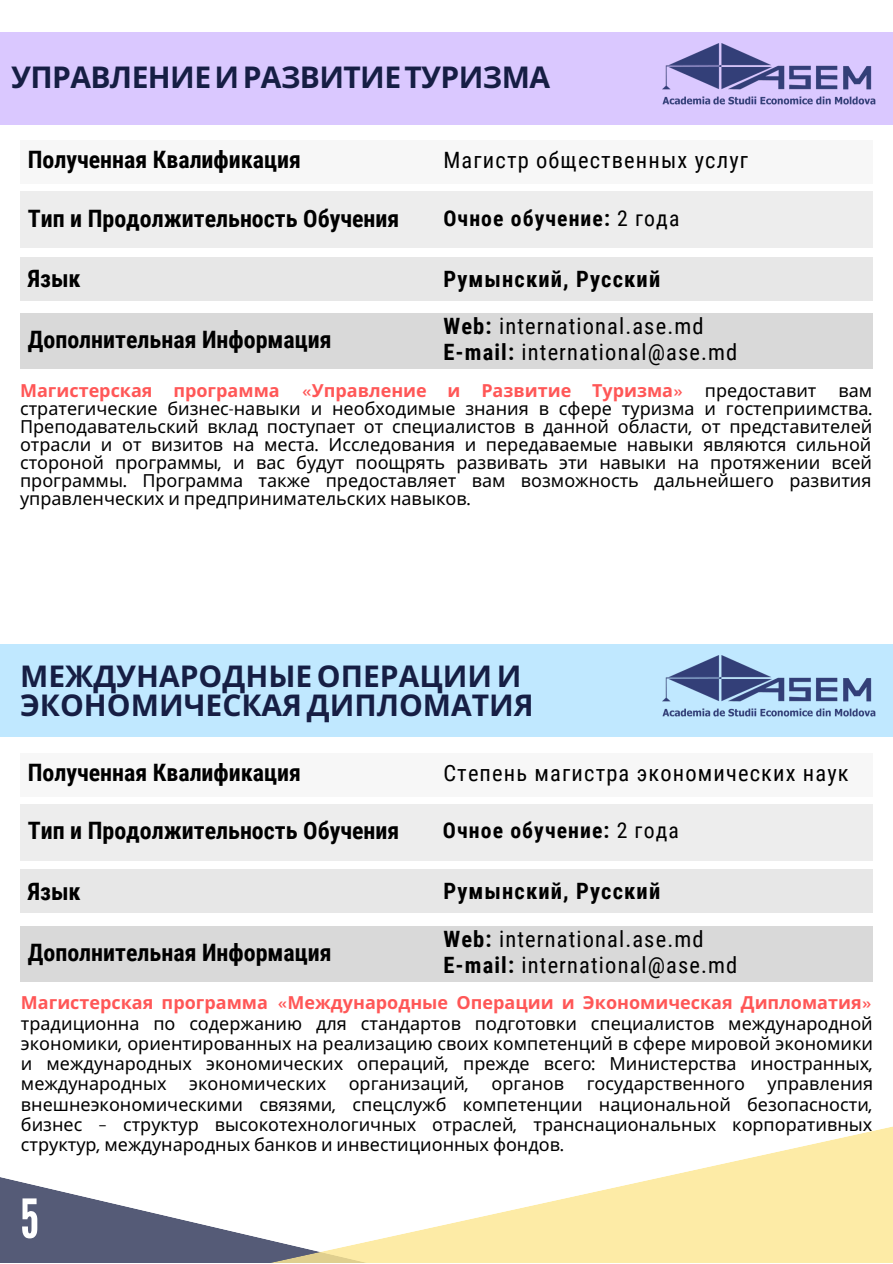
<style>
.page{position:relative;width:893px;height:1264px;background:#fff}
.page>*{position:absolute;margin:0;border:0;box-sizing:border-box;transform-origin:0 0}
.t1{font:53.85px "League Gothic";color:#fff}
.t2{font:700 30px/29.2px "Noto Sans";color:#161e44}
.t3{font:700 30px "Noto Sans";letter-spacing:-.02em;color:#161e44}
.t4{font:700 24px "Roboto Condensed";color:#000}
.t5{font:22.5px "Roboto Condensed";letter-spacing:.05em;color:#000}
.t6{font:700 22.5px "Roboto Condensed";letter-spacing:.05em;color:#000}
.t7{font:700 21.75px "Roboto Condensed";letter-spacing:.05em;color:#000}
.t8{font:18px/20.2px "Noto Sans";color:#000;text-align:justify}
.s1{font-weight:400}
.s2{font-weight:700}
.s3{font-weight:700;color:#ff5757}
.s4{font-family:"Aileron";font-weight:700;color:#ff5757}
.s5{font-family:"Aileron"}
</style>
<div class="page">
<div style="left:20px;top:140px;width:852px;height:44px;background:#f7f7f7"></div>
<div style="left:0;top:32px;width:892px;height:92px;background:#dac8ff"></div>
<div style="left:20px;top:192px;width:852px;height:56px;background:#ededed"></div>
<div style="left:21px;top:257px;width:852px;height:43px;background:#e7e7e7"></div>
<div style="left:21px;top:314px;width:852px;height:55px;background:#d9d9d9"></div>
<svg style="left:0;top:1127px;width:892px;height:135px"></svg>
<div style="left:20px;top:752px;width:852px;height:44px;background:#f7f7f7"></div>
<div style="left:0;top:644px;width:892px;height:92px;background:#c0e8ff"></div>
<div style="left:20px;top:804px;width:852px;height:56px;background:#ededed"></div>
<div style="left:21px;top:869px;width:852px;height:43px;background:#e7e7e7"></div>
<div style="left:21px;top:926px;width:852px;height:55px;background:#d9d9d9"></div>
<img style="left:662px;top:656px;width:213px;height:61px">
<img style="left:662px;top:44px;width:213px;height:61px">
<p class="t3" style="left:11px;top:56px;width:540px">УПРАВЛЕНИЕИРАЗВИТИЕТУРИЗМА</p>
<p class="t4" style="left:28px;top:146px;width:275px">Полученная Квалификация</p>
<p class="t4" style="left:28px;top:205px;width:373px">Тип и Продолжительность Обучения</p>
<p class="t4" style="left:28px;top:265px;width:54px">Язык</p>
<p class="t4" style="left:28px;top:326px;width:305px">Дополнительная Информация</p>
<p class="t5" style="left:443px;top:147px;width:306px">Магистр общественных услуг</p>
<p class="t7" style="left:443px;top:205px;width:237px">Очное обучение: <span class="s1">2 года</span></p>
<p class="t6" style="left:443px;top:266px;width:218px">Румынский, Русский</p>
<p class="t5" style="left:443px;top:313px;width:262px"><span class="s2">Web:</span> international.ase.md</p>
<p class="t5" style="left:443px;top:339px;width:295px"><span class="s2">E-mail:</span> international@ase.md</p>
<p class="t8" style="left:20px;top:381px;width:853px;line-height:18px"><span class="s3">Магистерская программа</span> <span class="s4">«</span><span class="s3">Управление и Развитие Туризма</span><span class="s4">»</span> предоставит вам стратегические бизнес<span class="s5">-</span>навыки и необходимые знания в сфере туризма и гостеприимства<span class="s5">.<br></span>Преподавательский вклад поступает от специалистов в данной области<span class="s5">,</span> от представителей отрасли и от визитов на места<span class="s5">.</span> Исследования и передаваемые навыки являются сильной стороной программы<span class="s5">,</span> и вас будут поощрять развивать эти навыки на протяжении всей программы<span class="s5">.</span> Программа также предоставляет вам возможность дальнейшего развития управленческих и предпринимательских навыков<span class="s5">.</span></p>
<p class="t2" style="left:20px;top:661px;width:515px">МЕЖДУНАРОДНЫЕОПЕРАЦИИ И<br>ЭКОНОМИЧЕСКАЯ ДИПЛОМАТИЯ</p>
<p class="t4" style="left:28px;top:758px;width:275px">Полученная Квалификация</p>
<p class="t4" style="left:28px;top:817px;width:373px">Тип и Продолжительность Обучения</p>
<p class="t4" style="left:28px;top:877px;width:54px">Язык</p>
<p class="t4" style="left:28px;top:938px;width:305px">Дополнительная Информация</p>
<p class="t5" style="left:443px;top:759px;width:407px">Степень магистра экономических наук</p>
<p class="t7" style="left:443px;top:817px;width:237px">Очное обучение: <span class="s1">2 года</span></p>
<p class="t6" style="left:443px;top:878px;width:218px">Румынский, Русский</p>
<p class="t5" style="left:443px;top:925px;width:262px"><span class="s2">Web:</span> international.ase.md</p>
<p class="t5" style="left:443px;top:951px;width:295px"><span class="s2">E-mail:</span> international@ase.md</p>
<p class="t8" style="left:21px;top:992px;width:853px"><span class="s3">Магистерская программа</span> <span class="s4">«</span><span class="s3">Международные Операции и Экономическая Дипломатия</span><span class="s4">» </span>традиционна по содержанию для стандартов подготовки специалистов международной экономики<span class="s5">,</span> ориентированных на реализацию своих компетенций в сфере мировой экономики и международных экономических операций<span class="s5">,</span> прежде всего<span class="s5">:</span> Министерства иностранных<span class="s5">, </span>международных</p>
<p class="t8" style="left:189px;top:1073px;width:138px">экономических</p>
<p class="t8" style="left:349px;top:1073px;width:122px">организаций<span class="s5">,</span></p>
<p class="t8" style="left:491px;top:1073px;width:74px">органов</p>
<p class="t8" style="left:586px;top:1073px;width:160px">государственного</p>
<p class="t8" style="left:21px;top:1073px;width:853px;text-indent:746px">управления внешнеэкономическими связями<span class="s5">,</span> спецслужб компетенции национальной безопасности<span class="s5">, </span>бизнес <span class="s5">–</span> структур высокотехнологичных отраслей<span class="s5">,</span> транснациональных корпоративных структур<span class="s5">,</span> международных банков и инвестиционных фондов<span class="s5">.</span></p>
<p class="t1" style="left:20px;top:1187px;width:20px">5</p>
</div>
